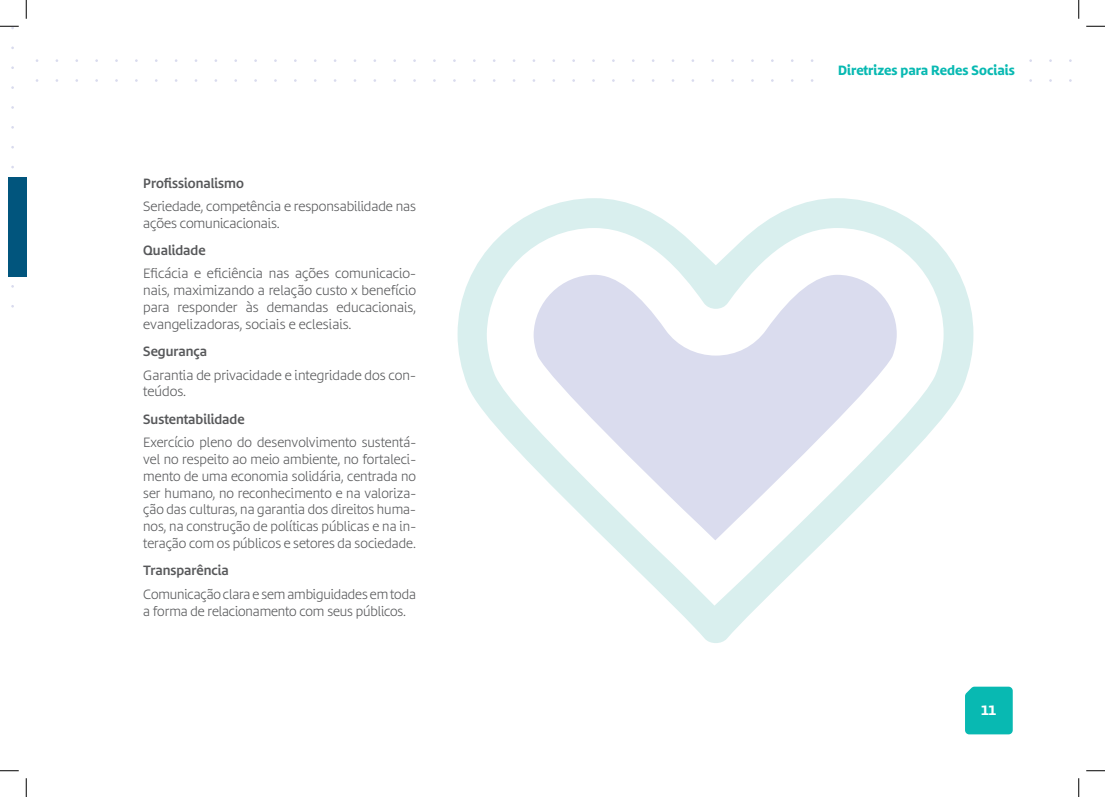
<style>
.page{position:relative;width:1105px;height:797px;background:#fff}
.page>*{position:absolute;margin:0;border:0;box-sizing:border-box;transform-origin:0 0}
.t1{font:300 12.5px/16.9px "d T Bommer Sans";letter-spacing:-.01em;color:#57585a}
.t2{font:600 12.5px "d T Bommer Sans";color:#57585a}
.t3{font:700 12.5px "d T Bommer Sans";color:#08b9b2}
.t4{font:700 12.5px "d T Bommer Sans";color:#fff}
</style>
<div class="page">
<div style="left:965px;top:686px;width:48px;height:48px;background:#08b9b2"></div>
<div style="left:9px;top:177px;width:18px;height:99px;background:#01557d"></div>
<svg style="left:458px;top:198px;width:515px;height:445px"></svg>
<svg style="left:0;top:25px;width:19px;height:4px"></svg>
<svg style="left:1086px;top:25px;width:19px;height:2px"></svg>
<svg style="left:0;top:770px;width:19px;height:1px"></svg>
<svg style="left:1086px;top:770px;width:19px;height:1px"></svg>
<svg style="left:25px;top:0;width:2px;height:19px"></svg>
<svg style="left:25px;top:778px;width:2px;height:19px"></svg>
<svg style="left:1078px;top:0;width:1px;height:19px"></svg>
<svg style="left:1078px;top:778px;width:1px;height:19px"></svg>
<p class="t2" style="left:143px;top:174px;width:102px">Profissionalismo</p>
<p class="t1" style="left:143px;top:198px;width:274px">Seriedade, competência e responsabilidade nas ações comunicacionais.</p>
<p class="t2" style="left:143px;top:241px;width:64px">Qualidade</p>
<p class="t1" style="left:143px;top:265px;width:274px;text-align:justify">Eficácia e eficiência nas ações comunicacio&shy;nais, maximizando a relação custo x benefício para responder às demandas educacionais, evangelizadoras, sociais e eclesiais.</p>
<p class="t2" style="left:143px;top:342px;width:66px">Segurança</p>
<p class="t1" style="left:143px;top:366px;width:274px">Garantia de privacidade e integridade dos con&shy;teúdos.</p>
<p class="t2" style="left:143px;top:409px;width:103px">Sustentabilidade</p>
<p class="t1" style="left:143px;top:434px;width:274px;text-align:justify">Exercício pleno do desenvolvimento sustentá&shy;vel no respeito ao meio ambiente, no fortaleci&shy;mento de uma economia solidária, centrada no ser humano, no reconhecimento e na valoriza&shy;ção das culturas, na garantia dos direitos huma&shy;nos, na construção de políticas públicas e na in&shy;teração com os públicos e setores da sociedade.</p>
<p class="t2" style="left:143px;top:561px;width:87px">Transparência</p>
<p class="t1" style="left:143px;top:585px;width:274px">Comunicação clara e sem ambiguidades em toda a forma de relacionamento com seus públicos.</p>
<p class="t3" style="left:838px;top:61px;width:178px">Diretrizes para Redes Sociais</p>
<p class="t4" style="left:981px;top:701px;width:16px">11</p>
</div>
